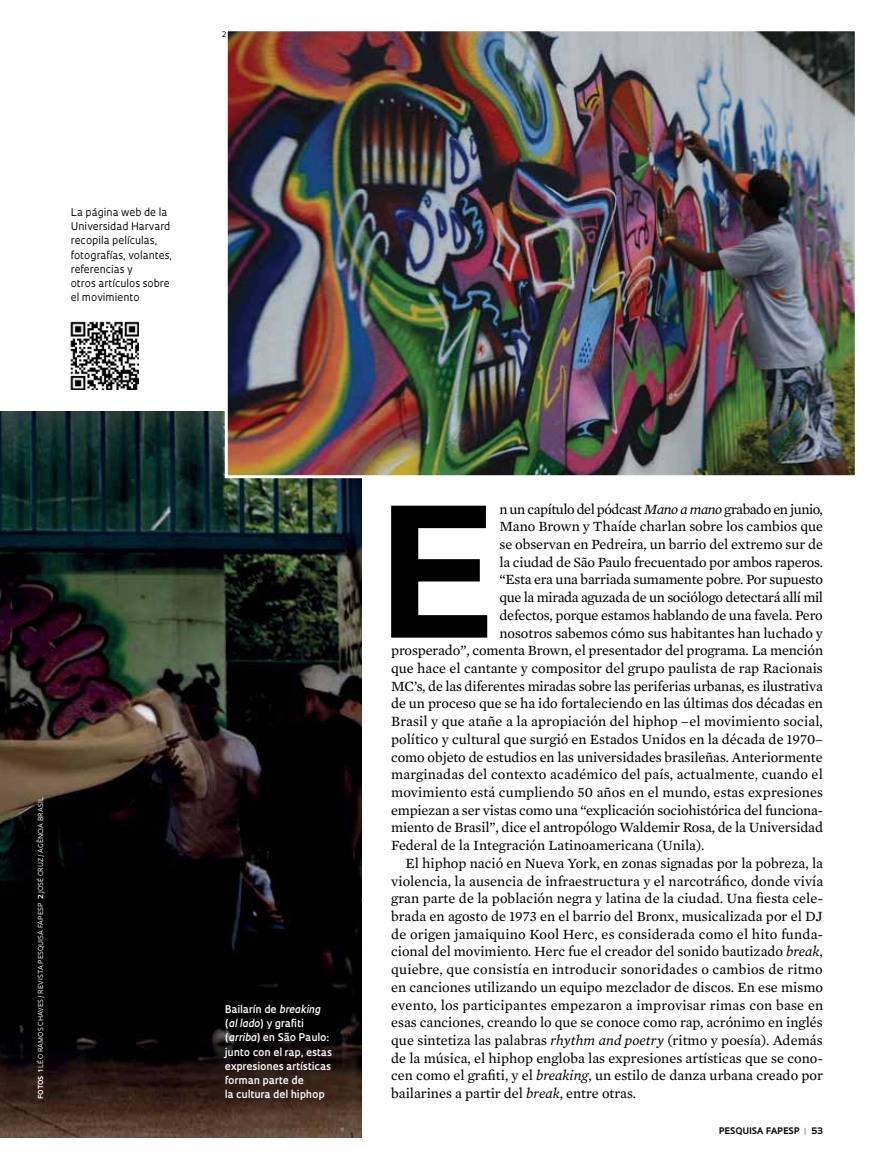
<style>
.page{position:relative;width:885px;height:1169px;background:#fff}
.page>*{position:absolute;margin:0;border:0;box-sizing:border-box;transform-origin:0 0}
.t1{font:600 185.85px "Elza";color:#000}
.t2{font:14.4px "Mercury Text G2";color:#000}
.t3{font:14.4px "Mercury Text G2";letter-spacing:-.025em;color:#000}
.t4{font:14.4px "Mercury Text G2";letter-spacing:-.03em;color:#000}
.t5{font:14.4px "Mercury Text G2";letter-spacing:-.02em;color:#000}
.t6{font:600 10.35px/14.1px "Oculum";color:#fff}
.t7{font:10.35px/14.1px "Oculum";color:#000}
.t8{font:700 8.7px "Oculum";letter-spacing:.015em;color:#000}
.t9{font:7.35px "Oculum";color:#000}
.t10{font:6.75px "Oculum";letter-spacing:.015em;color:#fff}
.t11{font:700 6.75px "Oculum";letter-spacing:.005em;color:#fff}
.s1{font-weight:700}
.s2{font-style:italic}
.s3{color:#939598}
</style>
<div class="page">
<img style="left:0;top:412px;width:361px;height:725px">
<img style="left:229px;top:32px;width:625px;height:442px">
<div style="left:225px;top:28px;width:633px;height:450px;border:3px solid #fff"></div>
<img style="left:71px;top:321px;width:68px;height:69px">
<p class="t9" style="left:222px;top:29px;width:6px">2</p>
<p class="t7" style="left:71px;top:205px;width:103px">La página web de la<br>Universidad Harvard recopila películas, fotografías, volantes, referencias y<br>otros artículos sobre el movimiento</p>
<p class="t10" style="left:36px;top:1072px;width:277px;rotate:-90deg"><span class="s1">1</span> LÉO RAMOS CHAVES /REVISTA PESQUISA FAPESP <span class="s1">2</span> JOSÉ CRUZ/ AGÊNCIA BRASIL</p>
<p class="t11" style="left:36px;top:1098px;width:24px;rotate:-90deg">FOTOS</p>
<p class="t6" style="left:225px;top:1001px;width:109px">Bailarín de <span class="s2">breaking </span>(<span class="s2">al lado</span>) y grafiti (<span class="s2">arriba</span>) en São Paulo: junto con el rap, estas expresiones artísticas forman parte de</p>
<p class="t6" style="left:225px;top:1086px;width:101px">la cultura del hiphop</p>
<p class="t9" style="left:350px;top:1130px;width:5px">1</p>
<h1 class="t1" style="left:381px;top:439px;width:114px">E</h1>
<p class="t4" style="left:499px;top:498px;width:325px">n un capítulo del pódcast <span class="s2">Mano a mano</span> grabado en junio,</p>
<p class="t2" style="left:499px;top:516px;width:325px">Mano Brown y Thaíde charlan sobre los cambios que</p>
<p class="t2" style="left:499px;top:534px;width:325px">se observan en Pedreira, un barrio del extremo sur de</p>
<p class="t2" style="left:499px;top:551px;width:325px">la ciudad de São Paulo frecuentado por ambos raperos.</p>
<p class="t5" style="left:499px;top:569px;width:325px">“Esta era una barriada sumamente pobre. Por supuesto</p>
<p class="t3" style="left:499px;top:587px;width:325px">que la mirada aguzada de un sociólogo detectará allí mil</p>
<p class="t2" style="left:499px;top:604px;width:325px">defectos, porque estamos hablando de una favela. Pero</p>
<p class="t2" style="left:499px;top:622px;width:325px">nosotros sabemos cómo sus habitantes han luchado y</p>
<p class="t2" style="left:391px;top:640px;width:434px">prosperado”, comenta Brown, el presentador del programa. La mención</p>
<p class="t2" style="left:391px;top:658px;width:433px">que hace el cantante y compositor del grupo paulista de rap Racionais</p>
<p class="t2" style="left:391px;top:675px;width:433px">MC’s, de las diferentes miradas sobre las periferias urbanas, es ilustrativa</p>
<p class="t2" style="left:391px;top:693px;width:433px">de un proceso que se ha ido fortaleciendo en las últimas dos décadas en</p>
<p class="t2" style="left:391px;top:711px;width:433px">Brasil y que atañe a la apropiación del hiphop –el movimiento social,</p>
<p class="t2" style="left:391px;top:728px;width:433px">político y cultural que surgió en Estados Unidos en la década de 1970–</p>
<p class="t2" style="left:391px;top:746px;width:433px">como objeto de estudios en las universidades brasileñas. Anteriormente</p>
<p class="t2" style="left:391px;top:764px;width:433px">marginadas del contexto académico del país, actualmente, cuando el</p>
<p class="t2" style="left:391px;top:781px;width:434px">movimiento está cumpliendo 50 años en el mundo, estas expresiones</p>
<p class="t2" style="left:391px;top:799px;width:433px">empiezan a ser vistas como una “explicación sociohistórica del funciona-</p>
<p class="t2" style="left:391px;top:817px;width:433px">miento de Brasil”, dice el antropólogo Waldemir Rosa, de la Universidad</p>
<p class="t2" style="left:391px;top:835px;width:315px">Federal de la Integración Latinoamericana (Unila).</p>
<p class="t2" style="left:406px;top:852px;width:419px">El hiphop nació en Nueva York, en zonas signadas por la pobreza, la</p>
<p class="t2" style="left:391px;top:870px;width:434px">violencia, la ausencia de infraestructura y el narcotráfico, donde vivía</p>
<p class="t2" style="left:391px;top:888px;width:433px">gran parte de la población negra y latina de la ciudad. Una fiesta cele-</p>
<p class="t2" style="left:391px;top:905px;width:433px">brada en agosto de 1973 en el barrio del Bronx, musicalizada por el DJ</p>
<p class="t2" style="left:391px;top:923px;width:433px">de origen jamaiquino Kool Herc, es considerada como el hito funda-</p>
<p class="t2" style="left:391px;top:941px;width:433px">cional del movimiento. Herc fue el creador del sonido bautizado <span class="s2">break</span>,</p>
<p class="t2" style="left:391px;top:959px;width:433px">quiebre, que consistía en introducir sonoridades o cambios de ritmo</p>
<p class="t2" style="left:391px;top:976px;width:433px">en canciones utilizando un equipo mezclador de discos. En ese mismo</p>
<p class="t2" style="left:391px;top:994px;width:434px">evento, los participantes empezaron a improvisar rimas con base en</p>
<p class="t2" style="left:391px;top:1012px;width:433px">esas canciones, creando lo que se conoce como rap, acrónimo en inglés</p>
<p class="t2" style="left:391px;top:1029px;width:433px">que sintetiza las palabras <span class="s2">rhythm and poetry</span> (ritmo y poesía). Además</p>
<p class="t2" style="left:391px;top:1047px;width:433px">de la música, el hiphop engloba las expresiones artísticas que se cono-</p>
<p class="t2" style="left:391px;top:1065px;width:433px">cen como el grafiti, y el <span class="s2">breaking</span>, un estilo de danza urbana creado por</p>
<p class="t2" style="left:391px;top:1082px;width:247px">bailarines a partir del <span class="s2">break</span>, entre otras.</p>
<p class="t8" style="left:719px;top:1124px;width:106px">PESQUISA FAPESP <span class="s3">|</span> 53</p>
</div>
